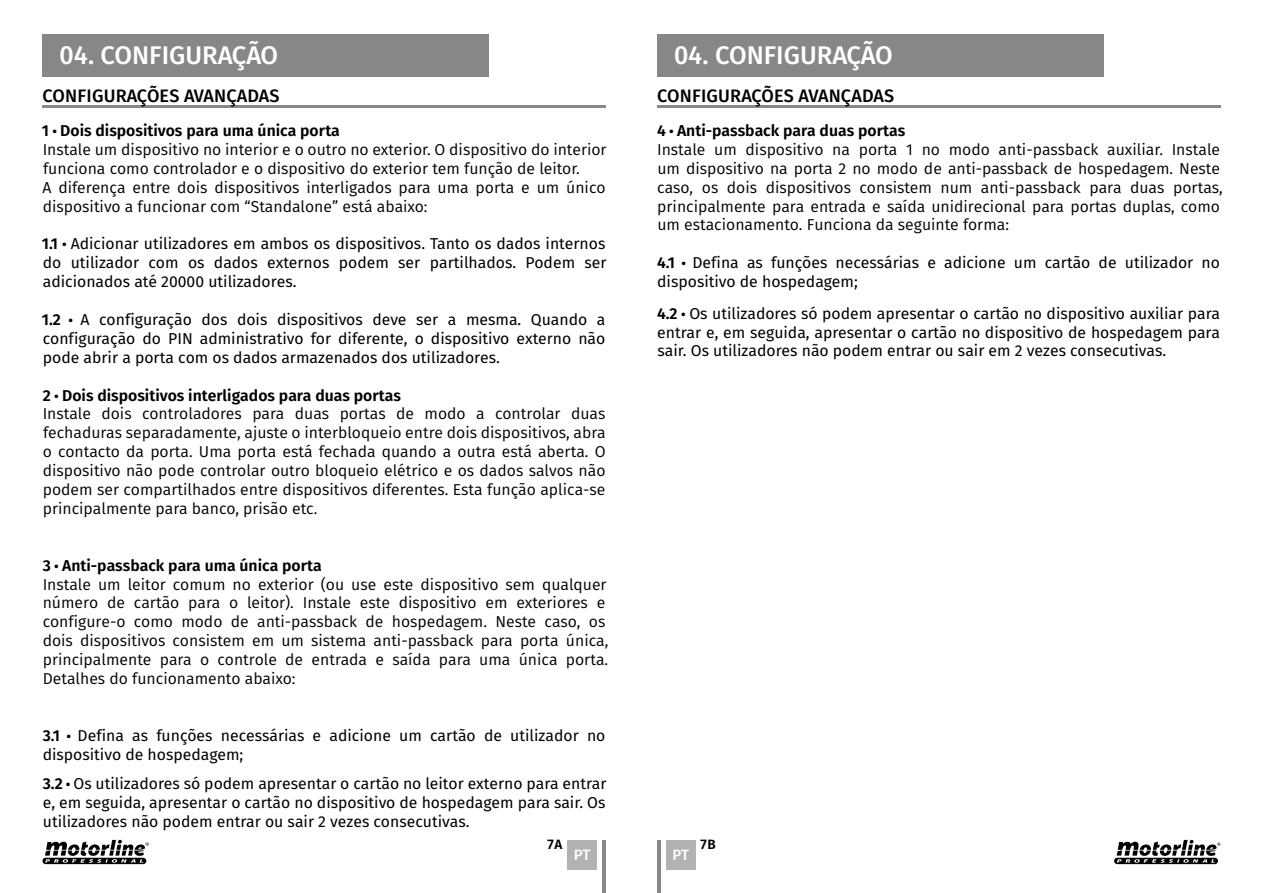
<style>
.page{position:relative;width:1263px;height:893px;background:#fff}
.page>*{position:absolute;margin:0;border:0;box-sizing:border-box;transform-origin:0 0}
.t1{font:500 25.5px "Fira Sans";color:#fff}
.t2{font:500 18px "Fira Sans";letter-spacing:.01em;color:#000}
.t3{font:15.75px/18.9px "Fira Sans";color:#000}
.t4{font:15.75px/18.9px "Fira Sans";color:#000;text-align:justify}
.t5{font:500 15px "Fira Sans";color:#fff}
.t6{font:600 13.5px "Fira Sans";color:#000}
.s1{font-weight:600}
.s2{font-weight:600;font-size:13.5px}
</style>
<div class="page">
<div style="left:657px;top:34px;width:446px;height:43px;background:#878787"></div>
<div style="left:43px;top:34px;width:446px;height:43px;background:#878787"></div>
<hr style="left:43px;top:105px;width:563px;height:3px;background:#878787">
<hr style="left:657px;top:105px;width:563px;height:3px;background:#878787">
<div style="left:666px;top:840px;width:30px;height:29px;background:#b3b2b2"></div>
<div style="left:567px;top:840px;width:30px;height:29px;background:#b3b2b2"></div>
<hr style="left:603px;top:840px;width:3px;height:53px;background:#878787">
<hr style="left:657px;top:840px;width:3px;height:53px;background:#878787">
<svg style="left:1114px;top:840px;width:106px;height:24px"></svg>
<svg style="left:43px;top:840px;width:106px;height:24px"></svg>
<h1 class="t1" style="left:60px;top:34px;width:220px">04. CONFIGURAÇÃO</h1>
<p class="t2" style="left:43px;top:81px;width:238px">CONFIGURAÇÕES AVANÇADAS</p>
<p class="t2" style="left:657px;top:81px;width:238px">CONFIGURAÇÕES AVANÇADAS</p>
<h1 class="t1" style="left:674px;top:34px;width:220px">04. CONFIGURAÇÃO</h1>
<p class="t3" style="left:42px;top:121px;width:566px"><span class="s1">1</span> <span class="s2">•</span> <span class="s1">Dois dispositivos para uma única porta<br></span>Instale um dispositivo no interior e o outro no exterior. O dispositivo do interior funciona como controlador e o dispositivo do exterior tem função de leitor.<br>A diferença entre dois dispositivos interligados para uma porta e um único dispositivo a funcionar com “Standalone” está abaixo:</p>
<p class="t4" style="left:42px;top:234px;width:566px"><span class="s1">1.1</span> <span class="s2">•</span> Adicionar utilizadores em ambos os dispositivos. Tanto os dados internos do utilizador com os dados externos podem ser partilhados. Podem ser adicionados até 20000 utilizadores.</p>
<p class="t4" style="left:42px;top:310px;width:565px"><span class="s1">1.2</span> <span class="s2">•</span> A configuração dos dois dispositivos deve ser a mesma. Quando a configuração do PIN administrativo for diferente, o dispositivo externo não pode abrir a porta com os dados armazenados dos utilizadores.</p>
<p class="t3" style="left:43px;top:385px;width:564px"><span class="s1">2</span> <span class="s2">•</span> <span class="s1">Dois dispositivos interligados para duas portas<br></span>Instale dois controladores para duas portas de modo a controlar duas fechaduras separadamente, ajuste o interbloqueio entre dois dispositivos, abra o contacto da porta. Uma porta está fechada quando a outra está aberta. O dispositivo não pode controlar outro bloqueio elétrico e os dados salvos não podem ser compartilhados entre dispositivos diferentes. Esta função aplica-se principalmente para banco, prisão etc.</p>
<p class="t3" style="left:43px;top:555px;width:567px"><span class="s1">3</span> <span class="s2">•</span> <span class="s1">Anti-passback para uma única porta<br></span>Instale um leitor comum no exterior (ou use este dispositivo sem qualquer número de cartão para o leitor). Instale este dispositivo em exteriores e configure-o como modo de anti-passback de hospedagem. Neste caso, os dois dispositivos consistem em um sistema anti-passback para porta única, principalmente para o controle de entrada e saída para uma única porta.<br>Detalhes do funcionamento abaixo:</p>
<p class="t4" style="left:43px;top:725px;width:564px"><span class="s1">3.1</span> <span class="s2">•</span> Defina as funções necessárias e adicione um cartão de utilizador no dispositivo de hospedagem;</p>
<p class="t4" style="left:43px;top:774px;width:565px"><span class="s1">3.2</span> <span class="s2">•</span> Os utilizadores só podem apresentar o cartão no leitor externo para entrar e, em seguida, apresentar o cartão no dispositivo de hospedagem para sair. Os utilizadores não podem entrar ou sair 2 vezes consecutivas.</p>
<p class="t3" style="left:657px;top:121px;width:567px"><span class="s1">4</span> <span class="s2">•</span> <span class="s1">Anti-passback para duas portas<br></span>Instale um dispositivo na porta 1 no modo anti-passback auxiliar. Instale um dispositivo na porta 2 no modo de anti-passback de hospedagem. Neste caso, os dois dispositivos consistem num anti-passback para duas portas, principalmente para entrada e saída unidirecional para portas duplas, como um estacionamento. Funciona da seguinte forma:</p>
<p class="t4" style="left:657px;top:253px;width:564px"><span class="s1">4.1</span> <span class="s2">•</span> Defina as funções necessárias e adicione um cartão de utilizador no dispositivo de hospedagem;</p>
<p class="t4" style="left:657px;top:303px;width:564px"><span class="s1">4.2</span> <span class="s2">•</span> Os utilizadores só podem apresentar o cartão no dispositivo auxiliar para entrar e, em seguida, apresentar o cartão no dispositivo de hospedagem para sair. Os utilizadores não podem entrar ou sair em 2 vezes consecutivas.</p>
<p class="t6" style="left:547px;top:833px;width:17px">7A</p>
<p class="t6" style="left:700px;top:833px;width:17px">7B</p>
<p class="t5" style="left:574px;top:842px;width:18px">PT</p>
<p class="t5" style="left:672px;top:842px;width:18px">PT</p>
</div>
